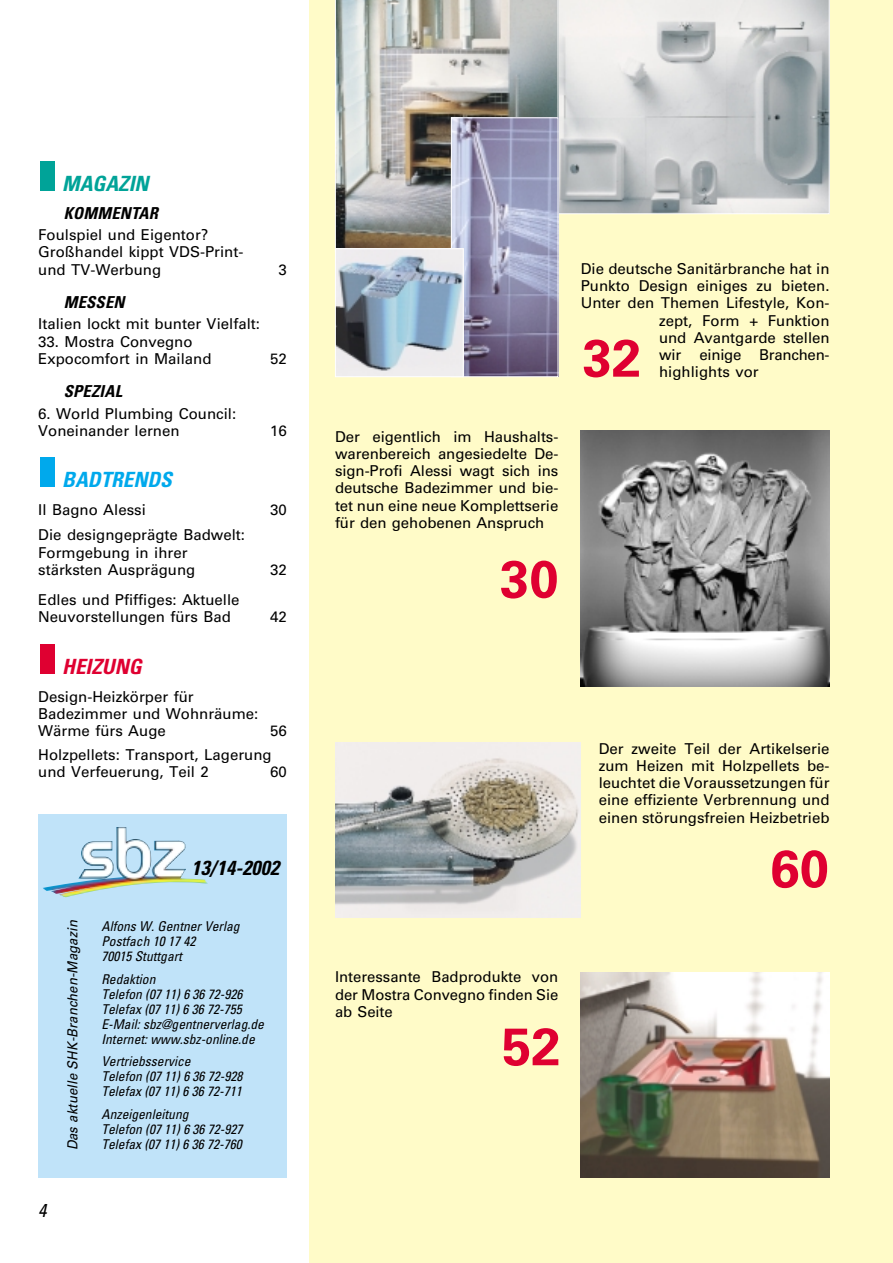
<style>
.page{position:relative;width:893px;height:1263px;background:#fff}
.page>*{position:absolute;margin:0;border:0;box-sizing:border-box;transform-origin:0 0}
.t1{font:700 52.5px "Univers";color:#df0031}
.t2{font:italic 700 condensed 21px "Univers";color:#00a9ec}
.t3{font:italic 700 condensed 21px "Univers";color:#00a398}
.t4{font:italic 700 condensed 21px "Univers";color:#df0031}
.t5{font:italic 700 condensed 20.25px "Univers";letter-spacing:.015em;color:#000}
.t6{font:italic condensed 18.75px "Univers";color:#000}
.t7{font:italic 700 condensed 16.5px "Univers";letter-spacing:.015em;color:#000}
.t8{font:15px/17.2px "Univers";color:#000}
.t9{font:italic 13.8px "Univers";letter-spacing:.01em;color:#000;scale:.94 1}
.t10{font:italic condensed 13.5px/15px "Univers";color:#000}
</style>
<div class="page">
<div style="left:309px;top:0;width:583px;height:1263px;background:#fffbc8"></div>
<div style="left:40px;top:644px;width:15px;height:30px;background:#df0031"></div>
<div style="left:40px;top:457px;width:15px;height:30px;background:#00a9ec"></div>
<div style="left:40px;top:161px;width:15px;height:30px;background:#00a398"></div>
<div style="left:38px;top:814px;width:249px;height:364px;background:#c0e3f9"></div>
<img style="left:43px;top:827px;width:165px;height:70px">
<img style="left:580px;top:431px;width:249px;height:256px">
<svg style="left:558px;top:0;width:271px;height:214px;background:#c8cbcc"></svg>
<svg style="left:335px;top:0;width:223px;height:248px;background:#adada7"></svg>
<img style="left:453px;top:119px;width:103px;height:256px">
<div style="left:451px;top:117px;width:107px;height:260px;border:1px solid #fff"></div>
<img style="left:337px;top:250px;width:124px;height:125px">
<div style="left:335px;top:248px;width:128px;height:129px;border:1px solid #fff"></div>
<img style="left:580px;top:972px;width:249px;height:206px">
<img style="left:335px;top:743px;width:245px;height:175px">
<h2 class="t3" style="left:62px;top:176px;width:88px">MAGAZIN</h2>
<p class="t7" style="left:64px;top:207px;width:96px">KOMMENTAR</p>
<p class="t8" style="left:38px;top:228px;width:206px">Foulspiel und Eigentor?<br>Großhandel kippt VDS-Print&shy;und TV-Werbung</p>
<p class="t7" style="left:64px;top:296px;width:62px">MESSEN</p>
<p class="t8" style="left:38px;top:317px;width:223px">Italien lockt mit bunter Vielfalt:</p>
<p class="t8" style="left:38px;top:334px;width:175px">33. Mostra Convegno<br>Expocomfort in Mailand</p>
<p class="t7" style="left:64px;top:385px;width:60px">SPEZIAL</p>
<p class="t8" style="left:38px;top:406px;width:199px">6. World Plumbing Council:<br>Voneinander lernen</p>
<p class="t8" style="left:278px;top:262px;width:10px">3</p>
<p class="t8" style="left:270px;top:351px;width:18px">52</p>
<p class="t8" style="left:270px;top:423px;width:18px">16</p>
<h2 class="t2" style="left:62px;top:472px;width:111px">BADTRENDS</h2>
<p class="t8" style="left:38px;top:502px;width:109px">Il Bagno Alessi</p>
<p class="t8" style="left:270px;top:502px;width:18px">30</p>
<p class="t8" style="left:38px;top:528px;width:208px">Die designgeprägte Badwelt:<br>Formgebung in ihrer stärksten Ausprägung</p>
<p class="t8" style="left:270px;top:562px;width:18px">32</p>
<p class="t8" style="left:38px;top:592px;width:203px">Edles und Pfiffiges: Aktuelle<br>Neuvorstellungen fürs Bad</p>
<p class="t8" style="left:270px;top:610px;width:18px">42</p>
<h2 class="t4" style="left:62px;top:659px;width:81px">HEIZUNG</h2>
<p class="t8" style="left:38px;top:689px;width:221px">Design-Heizkörper für<br>Badezimmer und Wohnräume:<br>Wärme fürs Auge</p>
<p class="t8" style="left:38px;top:720px;width:250px;line-height:23.7px;text-indent:232px">56<br>Holzpellets: Transport, Lagerung</p>
<p class="t8" style="left:38px;top:764px;width:172px">und Verfeuerung, Teil 2</p>
<p class="t8" style="left:270px;top:764px;width:18px">60</p>
<p class="t9" style="left:67px;top:1150px;width:246px;rotate:-90deg">Das aktuelle SHK-Branchen-Magazin</p>
<p class="t6" style="left:38px;top:1203px;width:10px">4</p>
<h3 class="t5" style="left:191px;top:861px;width:89px">13/14-2002</h3>
<p class="t10" style="left:101px;top:920px;width:140px">Alfons W. Gentner Verlag<br>Postfach 10 17 42<br>70015 Stuttgart</p>
<p class="t10" style="left:101px;top:973px;width:164px">Redaktion<br>Telefon (07 11) 6 36 72-926<br>Telefax (07 11) 6 36 72-755<br>E-Mail: sbz@gentnerverlag.de<br>Internet: www.sbz-online.de</p>
<p class="t10" style="left:101px;top:1055px;width:142px">Vertriebsservice<br>Telefon (07 11) 6 36 72-928<br>Telefax (07 11) 6 36 72-711</p>
<p class="t10" style="left:101px;top:1108px;width:142px">Anzeigenleitung<br>Telefon (07 11) 6 36 72-927<br>Telefax (07 11) 6 36 72-760</p>
<p class="t8" style="left:335px;top:429px;width:225px;text-align:justify">Der eigentlich im Haushalts&shy;warenbereich angesiedelte De&shy;sign-Profi Alessi wagt sich ins deutsche Badezimmer und bie&shy;tet nun eine neue Komplettserie für den gehobenen Anspruch</p>
<h1 class="t1" style="left:500px;top:560px;width:60px">30</h1>
<p class="t8" style="left:580px;top:261px;width:250px;text-align:right">Die deutsche Sanitärbranche hat in<br>Punkto Design einiges zu bieten.<br>Unter den Themen Lifestyle, Kon&shy;zept, Form + Funktion<br>und Avantgarde stellen<br>wir einige Branchen-</p>
<h1 class="t1" style="left:582px;top:339px;width:60px">32</h1>
<p class="t8" style="left:659px;top:365px;width:101px">highlights vor</p>
<p class="t8" style="left:335px;top:970px;width:225px;text-align:justify">Interessante Badprodukte von der Mostra Convegno finden Sie ab Seite</p>
<h1 class="t1" style="left:502px;top:1027px;width:60px">52</h1>
<p class="t8" style="left:598px;top:741px;width:232px;text-align:justify">Der zweite Teil der Artikelserie zum Heizen mit Holzpellets be&shy;leuchtet die Voraussetzungen für eine effiziente Verbrennung und einen störungsfreien Heizbetrieb</p>
<h1 class="t1" style="left:770px;top:849px;width:60px">60</h1>
</div>
